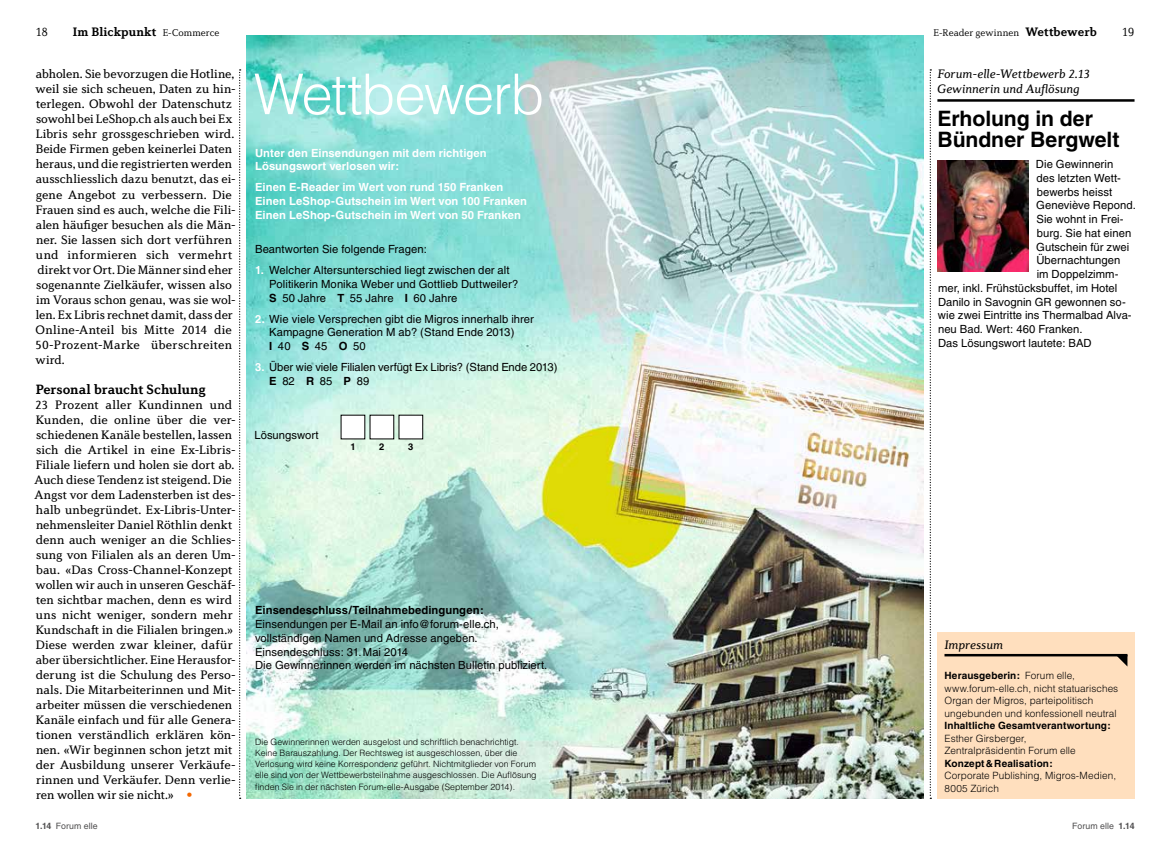
<style>
.page{position:relative;width:1170px;height:851px;background:#fff}
.page>*{position:absolute;margin:0;border:0;box-sizing:border-box;transform-origin:0 0}
.t1{font:300 56.25px "Helvetica";letter-spacing:-.025em;color:#fff}
.t2{font:700 21.25px/21.2px "Helvetica";letter-spacing:-.005em;color:#000}
.t3{font:700 13.75px "Diverda Serif LT Std";letter-spacing:-.005em;color:#000}
.t4{font:12.5px/15px "Diverda Serif LT Std";color:#000}
.t5{font:italic 12.5px/15px "Diverda Serif LT Std";color:#000}
.t6{font:700 12.5px "Diverda Serif LT Std";letter-spacing:.01em;color:#000}
.t7{font:300 12.5px "Diverda Serif LT Std";color:#000}
.t8{font:11.25px/13.8px "Helvetica";letter-spacing:.005em;color:#000}
.t9{font:700 11.25px/13.8px "Helvetica";letter-spacing:.005em;color:#fff}
.t10{font:700 11.25px "Helvetica";letter-spacing:.005em;color:#000}
.t11{font:300 10px/12.5px "Helvetica";letter-spacing:.005em;color:#000}
.t12{font:700 10px "Helvetica";letter-spacing:.015em;color:#000}
.t13{font:300 10px "Diverda Serif LT Std";color:#000}
.t14{font:700 9.38px "Helvetica";color:#000}
.t15{font:300 8.75px/11.2px "Helvetica";color:#000}
.t16{font:8.75px "Helvetica";letter-spacing:.015em;color:#4f4e4f}
.s1{font-weight:300;font-size:10px}
.s2{color:#f36700}
.s3{font-weight:700;color:#fff}
.s4{font-weight:700}
.s5{font-weight:700;font-size:12.5px}
</style>
<div class="page">
<img style="left:247px;top:35px;width:676px;height:763px">
<svg style="left:929px;top:69px;width:2px;height:729px"></svg>
<div style="left:937px;top:632px;width:197px;height:166px;background:#ffdfbe"></div>
<hr style="left:944px;top:653px;width:183px;height:3px;background:#000">
<svg style="left:1115px;top:656px;width:12px;height:10px"></svg>
<svg style="left:239px;top:69px;width:2px;height:729px"></svg>
<div style="left:341px;top:415px;width:24px;height:24px;background:#fff"></div>
<div style="left:399px;top:415px;width:23px;height:24px;background:#fff"></div>
<div style="left:370px;top:415px;width:24px;height:24px;background:#fff"></div>
<hr style="left:937px;top:99px;width:197px;height:3px;background:#000">
<img style="left:937px;top:160px;width:91px;height:112px">
<p class="t7" style="left:35px;top:24px;width:14px">18</p>
<p class="t6" style="left:73px;top:24px;width:148px">Im Blickpunkt <span class="s1">E-Commerce</span></p>
<p class="t4" style="left:35px;top:66px;width:202px">abholen. Sie bevorzugen die Hotline, weil sie sich scheuen, Daten zu hin&shy;terlegen. Obwohl der Datenschutz sowohl bei LeShop.ch als auch bei Ex Libris sehr grossgeschrieben wird.<br>Beide Firmen geben keinerlei Daten heraus, und die registrierten werden ausschliesslich dazu benutzt, das ei&shy;gene Angebot zu verbessern. Die Frauen sind es auch, welche die Fili&shy;alen häufiger besuchen als die Män&shy;ner. Sie lassen sich dort verführen und informieren sich vermehrt direkt vor Ort. Die Männer sind eher sogenannte Zielkäufer, wissen also im Voraus schon genau, was sie wol&shy;len. Ex Libris rechnet damit, dass der Online-Anteil bis Mitte 2014 die 50-Prozent-Marke überschreiten wird.</p>
<p class="t3" style="left:36px;top:380px;width:172px">Personal braucht Schulung</p>
<p class="t4" style="left:35px;top:396px;width:202px">23 Prozent aller Kundinnen und Kunden, die online über die ver&shy;schiedenen Kanäle bestellen, lassen sich die Artikel in eine Ex-Libris-Filiale liefern und holen sie dort ab.<br>Auch diese Tendenz ist steigend. Die Angst vor dem Ladensterben ist des&shy;halb unbegründet. Ex-Libris-Unter&shy;nehmensleiter Daniel Röthlin denkt denn auch weniger an die Schlies&shy;sung von Filialen als an deren Um&shy;bau. «Das Cross-Channel-Konzept wollen wir auch in unseren Geschäf&shy;ten sichtbar machen, denn es wird uns nicht weniger, sondern mehr Kundschaft in die Filialen bringen.» Diese werden zwar kleiner, dafür aber übersichtlicher. Eine Herausfor&shy;derung ist die Schulung des Perso&shy;nals. Die Mitarbeiterinnen und Mit&shy;arbeiter müssen die verschiedenen Kanäle einfach und für alle Genera&shy;tionen verständlich erklären kön&shy;nen. «Wir beginnen schon jetzt mit der Ausbildung unserer Verkäufe&shy;rinnen und Verkäufer. Denn verlie&shy;ren wollen wir sie nicht.» <span class="s2">•</span></p>
<h1 class="t1" style="left:254px;top:59px;width:292px">Wettbewerb</h1>
<p class="t9" style="left:255px;top:146px;width:233px">Unter den Einsendungen mit dem richtigen<br>Lösungswort verlosen wir:</p>
<p class="t9" style="left:255px;top:180px;width:273px">Einen E-Reader im Wert von rund 150 Franken<br>Einen LeShop-Gutschein im Wert von 100 Franken<br>Einen LeShop-Gutschein im Wert von 50 Franken</p>
<p class="t8" style="left:255px;top:242px;width:173px">Beantworten Sie folgende Fragen:</p>
<p class="t8" style="left:269px;top:263px;width:250px;text-indent:-14px"><span class="s3">1.</span> Welcher Altersunterschied liegt zwischen der alt<br>Politikerin Monika Weber und Gottlieb Duttweiler?<br><span class="s4">S</span> 50 Jahre <span class="s4">T</span> 55 Jahre <span class="s4">I</span> 60 Jahre</p>
<p class="t8" style="left:269px;top:312px;width:266px;text-indent:-14px"><span class="s3">2.</span> Wie viele Versprechen gibt die Migros innerhalb ihrer<br>Kampagne Generation M ab? (Stand Ende 2013)<br><span class="s4">I</span>40 <span class="s4">S</span>45 <span class="s4">O</span>50</p>
<p class="t8" style="left:269px;top:360px;width:290px;text-indent:-14px"><span class="s3">3.</span> Über wie viele Filialen verfügt Ex Libris? (Stand Ende 2013)<br><span class="s4">E</span>82 <span class="s4">R</span>85 <span class="s4">P</span>89</p>
<p class="t8" style="left:254px;top:428px;width:66px">Lösungswort</p>
<p class="t14" style="left:350px;top:441px;width:7px">1</p>
<p class="t14" style="left:379px;top:441px;width:7px">2</p>
<p class="t14" style="left:408px;top:441px;width:7px">3</p>
<p class="t10" style="left:255px;top:603px;width:230px">Einsendeschluss/Teilnahmebedingungen:</p>
<p class="t8" style="left:255px;top:617px;width:294px">Einsendungen per E-Mail an info@forum-elle.ch, vollständigen Namen und Adresse angeben.<br>Einsendeschluss: 31.Mai 2014<br>Die Gewinnerinnen werden im nächsten Bulletin publiziert.</p>
<p class="t15" style="left:255px;top:735px;width:283px">Die Gewinnerinnen werden ausgelost und schriftlich benachrichtigt.<br>Keine Barauszahlung. Der Rechtsweg ist ausgeschlossen, über die Verlosung wird keine Korrespondenz geführt. Nichtmitglieder von Forum elle sind von der Wettbewerbsteilnahme ausgeschlossen. Die Auflösung finden Sie in der nächsten Forum-elle-Ausgabe (September 2014).</p>
<p class="t13" style="left:933px;top:26px;width:165px">E-Reader gewinnen <span class="s5">Wettbewerb</span></p>
<p class="t7" style="left:1121px;top:24px;width:14px">19</p>
<p class="t5" style="left:937px;top:66px;width:154px">Forum-elle-Wettbewerb 2.13<br>Gewinnerin und Auflösung</p>
<h2 class="t2" style="left:937px;top:107px;width:183px">Erholung in der<br>Bündner Bergwelt</h2>
<p class="t8" style="left:1035px;top:157px;width:79px">Die Gewinnerin</p>
<p class="t8" style="left:1036px;top:171px;width:85px">des letzten Wett-</p>
<p class="t8" style="left:1036px;top:185px;width:77px">bewerbs heisst</p>
<p class="t8" style="left:1036px;top:198px;width:101px">Geneviève Repond.</p>
<p class="t8" style="left:1036px;top:212px;width:89px">Sie wohnt in Frei-</p>
<p class="t8" style="left:1036px;top:226px;width:96px">burg. Sie hat einen</p>
<p class="t8" style="left:1036px;top:240px;width:95px">Gutschein für zwei</p>
<p class="t8" style="left:1036px;top:253px;width:85px">Übernachtungen</p>
<p class="t8" style="left:1036px;top:267px;width:83px">im Doppelzimm-</p>
<p class="t8" style="left:937px;top:281px;width:181px">mer, inkl. Frühstücksbuffet, im Hotel</p>
<p class="t8" style="left:937px;top:295px;width:189px">Danilo in Savognin GR gewonnen so-</p>
<p class="t8" style="left:937px;top:308px;width:194px">wie zwei Eintritte ins Thermalbad Alva-</p>
<p class="t8" style="left:937px;top:322px;width:146px">neu Bad. Wert: 460 Franken.</p>
<p class="t8" style="left:937px;top:336px;width:155px">Das Lösungswort lautete: BAD</p>
<p class="t5" style="left:944px;top:636px;width:60px">Impressum</p>
<p class="t11" style="left:944px;top:669px;width:175px"><span class="s4">Herausgeberin:</span> Forum elle, www.forum-elle.ch, nicht statuarisches Organ der Migros, parteipolitisch ungebunden und konfessionell neutral</p>
<p class="t12" style="left:944px;top:719px;width:168px">Inhaltliche Gesamtverantwortung:</p>
<p class="t11" style="left:944px;top:731px;width:133px">Esther Girsberger,<br>Zentralpräsidentin Forum elle</p>
<p class="t12" style="left:944px;top:757px;width:110px">Konzept&amp;Realisation:</p>
<p class="t11" style="left:944px;top:769px;width:173px">Corporate Publishing, Migros-Medien,<br>8005 Zürich</p>
<p class="t16" style="left:35px;top:820px;width:64px"><span class="s4">1.14</span> Forum elle</p>
<p class="t16" style="left:1072px;top:820px;width:64px">Forum elle <span class="s4">1.14</span></p>
</div>
